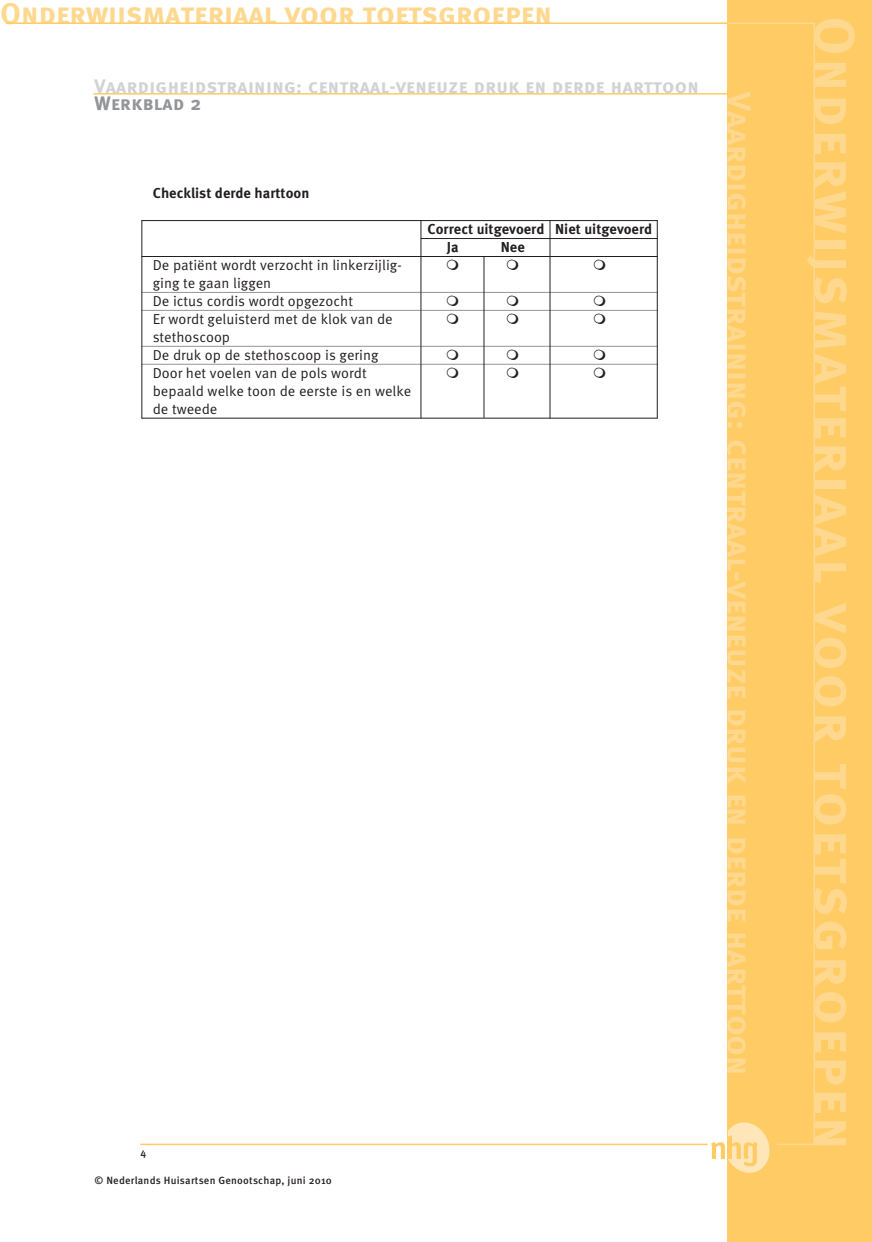
<style>
.page{position:relative;width:872px;height:1242px;background:#fff}
.page>*{position:absolute;margin:0;border:0;box-sizing:border-box;transform-origin:0 0}
.Normaal{font:57px "Meta Bold Caps";letter-spacing:.045em;color:#fed88f}
.Normaal-2{font:33px "Meta Bold Caps";color:#fed88f}
.Normaal-3{font:30px "Meta Bold Caps";color:#fed88f}
.Hoofd{font:19.5px "Meta Bold Caps";letter-spacing:.02em;color:#d1d2d4}
.Kop1{font:19.5px "Meta Bold Caps";letter-spacing:.02em;color:#939598}
.Normaal-4{font:14.4px/18px "Meta OT Norm";color:#231f20}
.Normaal-5{font:700 14.4px "Meta OT";color:#231f20}
.Kop1-2{font:500 10.5px "Meta OT";letter-spacing:.02em;color:#231f20}
.Bijschrift{font:500 10.5px "Meta OT";color:#231f20}
</style>
<div class="page">
<div style="left:727px;top:0;width:145px;height:1242px;background:#fecb64"></div>
<svg style="left:711px;top:1122px;width:58px;height:50px"></svg>
<hr style="left:140px;top:1143px;width:567px;height:2px;background:#fecb64">
<hr style="left:6px;top:22px;width:721px;height:2px;background:#fecb64">
<hr style="left:777px;top:1143px;width:38px;height:2px;background:#fed88f">
<hr style="left:727px;top:22px;width:88px;height:2px;background:#fed88f">
<hr style="left:813px;top:22px;width:2px;height:1123px;background:#fed88f">
<hr style="left:141px;top:220px;width:516px;height:1px;background:#231f20">
<hr style="left:421px;top:238px;width:236px;height:1px;background:#231f20">
<hr style="left:141px;top:256px;width:516px;height:1px;background:#231f20">
<hr style="left:141px;top:292px;width:516px;height:1px;background:#939598">
<hr style="left:141px;top:310px;width:516px;height:1px;background:#939598">
<hr style="left:141px;top:346px;width:516px;height:1px;background:#939598">
<hr style="left:141px;top:364px;width:516px;height:1px;background:#939598">
<hr style="left:141px;top:418px;width:516px;height:1px;background:#231f20">
<hr style="left:141px;top:220px;width:1px;height:198px;background:#231f20">
<hr style="left:420px;top:220px;width:1px;height:198px;background:#231f20">
<hr style="left:549px;top:220px;width:1px;height:198px;background:#231f20">
<hr style="left:657px;top:220px;width:1px;height:198px;background:#231f20">
<hr style="left:483px;top:256px;width:1px;height:162px;background:#231f20">
<hr style="left:94px;top:93px;width:633px;height:2px;background:#fecb64">
<p class="Normaal-3" style="left:0;top:-5px;width:553px">Onderwijsmateriaal voor toetsgroepen</p>
<p class="Hoofd" style="left:94px;top:74px;width:606px">Vaardigheidstraining: centraal-veneuze druk en derde harttoon</p>
<p class="Kop1" style="left:94px;top:91px;width:108px">Werkblad 2</p>
<p class="Normaal-5" style="left:153px;top:184px;width:158px">Checklist derde harttoon</p>
<p class="Normaal-4" style="left:153px;top:256px;width:250px">De patiënt wordt verzocht in linkerzijlig&shy;ging te gaan liggen</p>
<p class="Normaal-4" style="left:153px;top:292px;width:202px">De ictus cordis wordt opgezocht</p>
<p class="Normaal-4" style="left:153px;top:310px;width:241px">Er wordt geluisterd met de klok van de stethoscoop</p>
<p class="Normaal-4" style="left:153px;top:346px;width:227px">De druk op de stethoscoop is gering</p>
<p class="Normaal-4" style="left:153px;top:364px;width:260px">Door het voelen van de pols wordt bepaald welke toon de eerste is en welke de tweede</p>
<p class="Normaal-5" style="left:427px;top:220px;width:226px">Correct uitgevoerd Niet uitgevoerd</p>
<p class="Normaal-5" style="left:447px;top:238px;width:13px">Ja</p>
<p class="Normaal-5" style="left:501px;top:238px;width:25px">Nee</p>
<p class="Normaal-2" style="left:758px;top:92px;width:985px;rotate:90deg">Vaardigheidstraining: centraal-veneuze druk en derde harttoon</p>
<p class="Bijschrift" style="left:140px;top:1146px;width:7px">4</p>
<p class="Kop1-2" style="left:94px;top:1174px;width:239px">© Nederlands Huisartsen Genootschap, juni 2010</p>
<p class="Normaal" style="left:868px;top:16px;width:1135px;rotate:90deg">Onderwijsmateriaal voor toetsgroepen</p>
</div>
